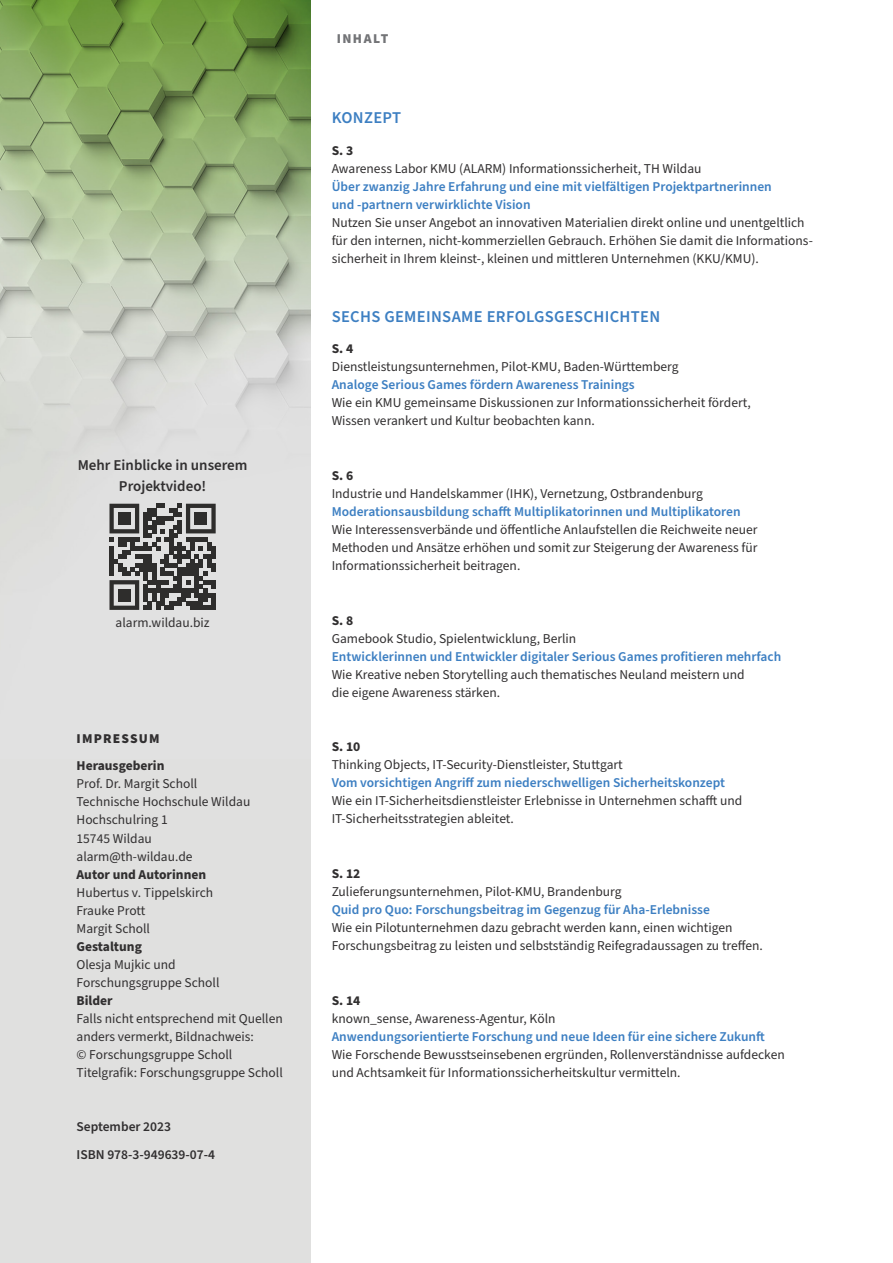
<style>
.page{position:relative;width:893px;height:1263px;background:#fff}
.page>*{position:absolute;margin:0;border:0;box-sizing:border-box;transform-origin:0 0}
.R3_Head_5{font:600 16.5px "Source Sans Pro";letter-spacing:.02em;color:#3d7fc2}
.Fliestext_11pt{font:600 15px/21px "Source Sans Pro";color:#312f30;text-align:center}
.Fliestext_9pt_links{font:13.5px/18px "Source Sans Pro";color:#312f30}
.Fliestext_9pt_block{font:13.5px/18px "Source Sans Pro";color:#312f30}
.Fliestext_9pt_block-2{font:600 13.5px "Source Sans Pro";color:#312f30}
.Fliestext_11pt-2{font:13.5px "Source Sans Pro";color:#312f30}
.Fliestext_9pt_block-3{font:900 13.5px "Source Sans Pro";letter-spacing:.09em;color:#312f30}
.Kopfzeile_li{font:900 13.5px "Source Sans Pro";letter-spacing:.105em;color:#737477}
.s1{font-weight:700}
.s2{font-weight:600;color:#3d7fc2}
</style>
<div class="page">
<div style="left:0;top:0;width:310px;height:1263px;background:#e0e0df"></div>
<img style="left:0;top:0;width:310px;height:504px">
<svg style="left:109px;top:504px;width:107px;height:106px"></svg>
<div style="left:118px;top:512px;width:13px;height:13px;background:#2e2d2c"></div>
<div style="left:194px;top:512px;width:13px;height:13px;background:#2e2d2c"></div>
<div style="left:118px;top:589px;width:13px;height:12px;background:#2e2d2c"></div>
<p class="Fliestext_11pt" style="left:78px;top:455px;width:171px">Mehr Einblicke in unserem<br>Projektvideo!</p>
<p class="Fliestext_11pt-2" style="left:116px;top:613px;width:96px">alarm.wildau.biz</p>
<p class="Fliestext_9pt_block-3" style="left:77px;top:729px;width:85px">IMPRESSUM</p>
<p class="Fliestext_9pt_block" style="left:77px;top:757px;width:208px"><span class="s1">Herausgeberin<br></span>Prof. Dr. Margit Scholl<br>Technische Hochschule Wildau<br>Hochschulring 1<br>15745 Wildau<br>alarm@th-wildau.de<br><span class="s1">Autor und Autorinnen<br></span>Hubertus v. Tippelskirch<br>Frauke Prott<br>Margit Scholl<br><span class="s1">Gestaltung<br></span>Olesja Mujkic und<br>Forschungsgruppe Scholl<br><span class="s1">Bilder<br></span>Falls nicht entsprechend mit Quellen anders vermerkt, Bildnachweis:<br>© Forschungsgruppe Scholl<br>Titelgrafik: Forschungsgruppe Scholl</p>
<p class="Fliestext_9pt_block-2" style="left:77px;top:1118px;width:96px">September 2023</p>
<p class="Fliestext_9pt_block-2" style="left:77px;top:1145px;width:140px">ISBN 978-3-949639-07-4</p>
<p class="Kopfzeile_li" style="left:337px;top:30px;width:53px">INHALT</p>
<p class="R3_Head_5" style="left:332px;top:107px;width:71px">KONZEPT</p>
<p class="Fliestext_9pt_links" style="left:332px;top:142px;width:483px"><span class="s1">S. 3<br></span>Awareness Labor KMU (ALARM) Informationssicherheit, TH Wildau<br><span class="s2">Über zwanzig Jahre Erfahrung und eine mit vielfältigen Projektpartnerinnen<br>und -partnern verwirklichte Vision<br></span>Nutzen Sie unser Angebot an innovativen Materialien direkt online und unentgeltlich für den internen, nicht-kommerziellen Gebrauch. Erhöhen Sie damit die Informations&shy;sicherheit in Ihrem kleinst-, kleinen und mittleren Unternehmen (KKU/KMU).</p>
<p class="R3_Head_5" style="left:332px;top:305px;width:330px">SECHS GEMEINSAME ERFOLGSGESCHICHTEN</p>
<p class="Fliestext_9pt_links" style="left:332px;top:340px;width:421px"><span class="s1">S. 4<br></span>Dienstleistungsunternehmen, Pilot-KMU, Baden-Württemberg<br><span class="s2">Analoge Serious Games fördern Awareness Trainings<br></span>Wie ein KMU gemeinsame Diskussionen zur Informationssicherheit fördert, Wissen verankert und Kultur beobachten kann.</p>
<p class="Fliestext_9pt_links" style="left:332px;top:467px;width:427px"><span class="s1">S. 6<br></span>Industrie und Handelskammer (IHK), Vernetzung, Ostbrandenburg <span class="s2">Moderationsausbildung schafft Multiplikatorinnen und Multiplikatoren </span>Wie Interessensverbände und öffentliche Anlaufstellen die Reichweite neuer Methoden und Ansätze erhöhen und somit zur Steigerung der Awareness für Informationssicherheit beitragen.</p>
<p class="Fliestext_9pt_links" style="left:332px;top:612px;width:451px"><span class="s1">S. 8<br></span>Gamebook Studio, Spielentwicklung, Berlin<br><span class="s2">Entwicklerinnen und Entwickler digitaler Serious Games profitieren mehrfach </span>Wie Kreative neben Storytelling auch thematisches Neuland meistern und<br>die eigene Awareness stärken.</p>
<p class="Fliestext_9pt_links" style="left:332px;top:738px;width:412px"><span class="s1">S. 10<br></span>Thinking Objects, IT-Security-Dienstleister, Stuttgart<br><span class="s2">Vom vorsichtigen Angriff zum niederschwelligen Sicherheitskonzept </span>Wie ein IT-Sicherheitsdienstleister Erlebnisse in Unternehmen schafft und IT-Sicherheitsstrategien ableitet.</p>
<p class="Fliestext_9pt_links" style="left:332px;top:865px;width:433px"><span class="s1">S. 12<br></span>Zulieferungsunternehmen, Pilot-KMU, Brandenburg<br><span class="s2">Quid pro Quo: Forschungsbeitrag im Gegenzug für Aha-Erlebnisse<br></span>Wie ein Pilotunternehmen dazu gebracht werden kann, einen wichtigen Forschungsbeitrag zu leisten und selbstständig Reifegradaussagen zu treffen.</p>
<p class="Fliestext_9pt_links" style="left:332px;top:992px;width:455px"><span class="s1">S. 14<br></span>known_sense, Awareness-Agentur, Köln<br><span class="s2">Anwendungsorientierte Forschung und neue Ideen für eine sichere Zukunft </span>Wie Forschende Bewusstseinsebenen ergründen, Rollenverständnisse aufdecken und Achtsamkeit für Informationssicherheitskultur vermitteln.</p>
</div>
